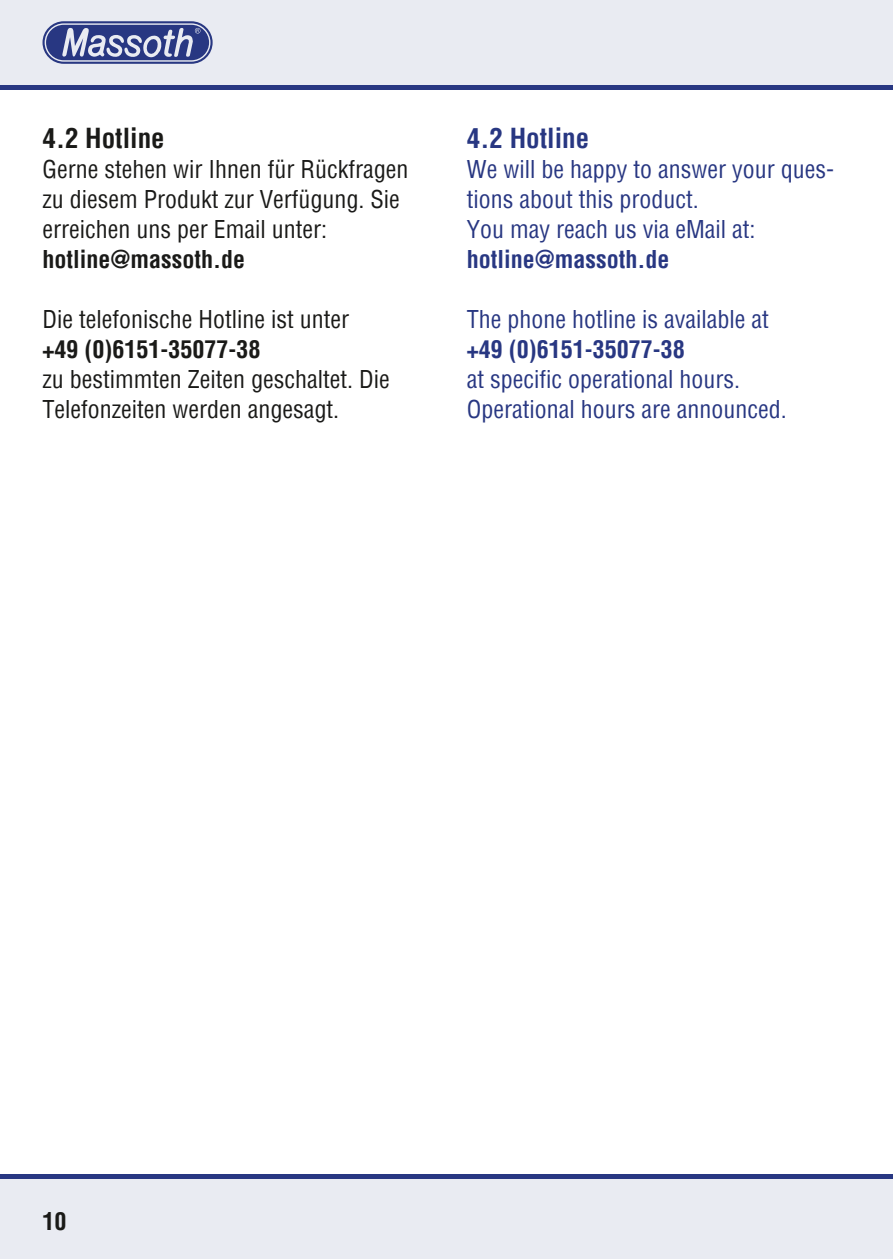
<style>
.page{position:relative;width:893px;height:1259px;background:#fff}
.page>*{position:absolute;margin:0;border:0;box-sizing:border-box;transform-origin:0 0}
.t1{font:700 condensed 27px "Helvetica";color:#1a1a18}
.t2{font:700 condensed 27px "Helvetica";color:#283782}
.t3{font:condensed 24px/30px "Helvetica";color:#1a1a18}
.t4{font:condensed 24px/30px "Helvetica";color:#283782}
.t5{font:700 condensed 24px "Helvetica";color:#1a1a18}
.t6{font:700 condensed 24px "Helvetica";color:#283782}
</style>
<div class="page">
<div style="left:0;top:1174px;width:893px;height:85px;background:#e9ebf2"></div>
<div style="left:0;top:0;width:893px;height:85px;background:#e9ebf2"></div>
<svg style="left:43px;top:21px;width:170px;height:43px"></svg>
<hr style="left:0;top:85px;width:893px;height:4px;background:#283782">
<hr style="left:0;top:1174px;width:893px;height:4px;background:#283782">
<p class="t1" style="left:43px;top:120px;width:124px">4.2 Hotline</p>
<p class="t3" style="left:43px;top:154px;width:367px">Gerne stehen wir Ihnen für Rückfragen zu diesem Produkt zur Verfügung. Sie erreichen uns per Email unter:</p>
<p class="t5" style="left:43px;top:243px;width:204px">hotline@massoth.de</p>
<p class="t3" style="left:43px;top:304px;width:308px">Die telefonische Hotline ist unter</p>
<p class="t5" style="left:43px;top:333px;width:219px">+49 (0)6151-35077-38</p>
<p class="t3" style="left:43px;top:364px;width:349px">zu bestimmten Zeiten geschaltet. Die<br>Telefonzeiten werden angesagt.</p>
<p class="t2" style="left:467px;top:120px;width:124px">4.2 Hotline</p>
<p class="t4" style="left:467px;top:154px;width:369px">We will be happy to answer your ques&shy;tions about this product.<br>You may reach us via eMail at:</p>
<p class="t6" style="left:467px;top:243px;width:204px">hotline@massoth.de</p>
<p class="t4" style="left:467px;top:304px;width:303px">The phone hotline is available at</p>
<p class="t6" style="left:467px;top:333px;width:219px">+49 (0)6151-35077-38</p>
<p class="t4" style="left:467px;top:364px;width:321px">at specific operational hours.<br>Operational hours are announced.</p>
<p class="t5" style="left:43px;top:1205px;width:25px">10</p>
</div>
